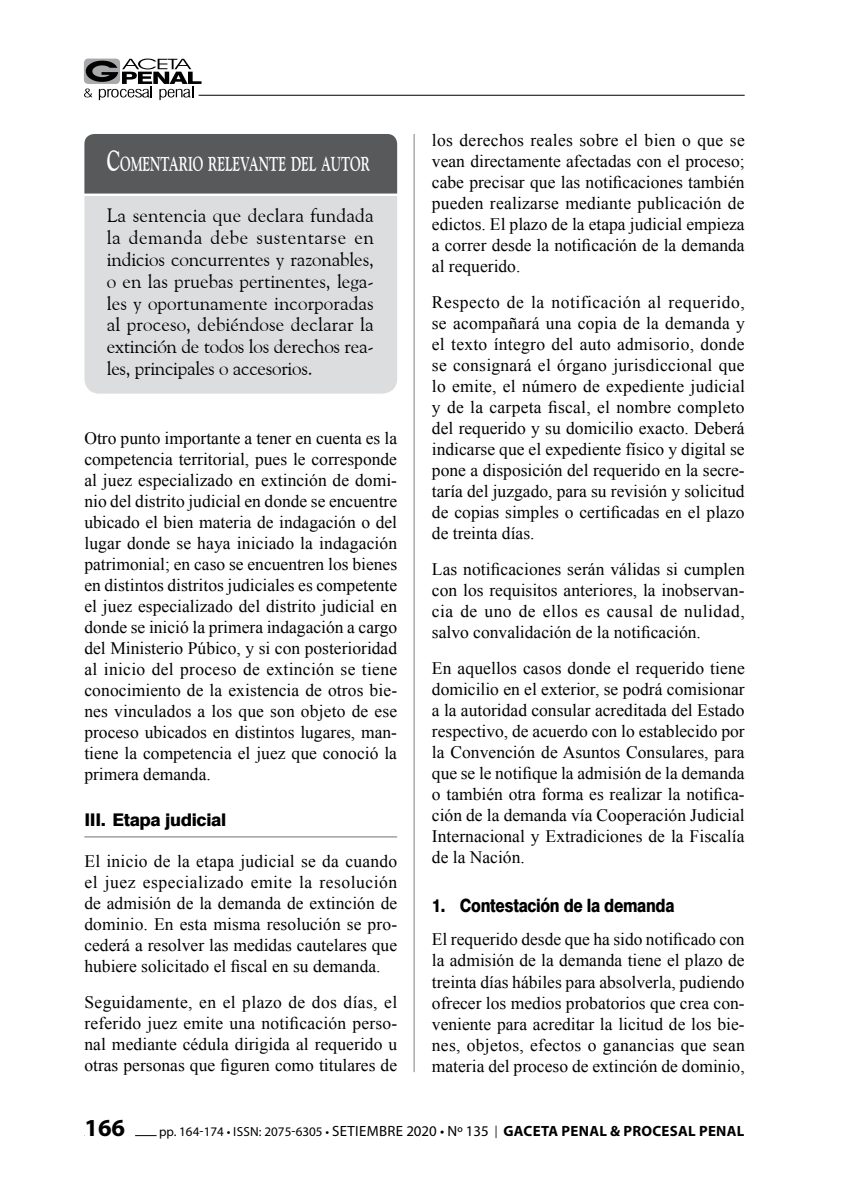
<style>
.page{position:relative;width:844px;height:1191px;background:#fff}
.page>*{position:absolute;margin:0;border:0;box-sizing:border-box;transform-origin:0 0}
.t1{font:700 24.5px "Myriad Pro";color:#000}
.t2{font:700 20.3px "Goudy Old Style BT";color:#fff;scale:.65 1}
.t3{font:19.25px/21.9px "Goudy Old Style BT";letter-spacing:-.015em;color:#000;text-align:justify}
.t4{font:800 18.38px "Swiss 721 BT";letter-spacing:-.02em;color:#000;scale:.85 1}
.t5{font:17.5px/21px "Times New Roman";color:#000;text-align:justify}
.t6{font:800 17.5px "Swiss 721 BT";letter-spacing:-.02em;color:#000}
.t7{font:13.12px "Myriad Pro";color:#000}
.s1{font-size:28.88px}
.s2{font-size:14.88px}
.s3{font-size:12.6px}
.s4{font-weight:700;font-size:14.88px}
</style>
<div class="page">
<hr style="left:84px;top:1135px;width:660px;height:1px;background:#000">
<div style="left:84px;top:1111px;width:51px;height:35px;background:#fff"></div>
<hr style="left:198px;top:95px;width:546px;height:1px;background:#000">
<svg style="left:84px;top:59px;width:117px;height:41px"></svg>
<div style="left:156px;top:1126px;width:593px;height:18px;background:#fff"></div>
<hr style="left:413px;top:134px;width:1px;height:938px;background:#808285">
<hr style="left:84px;top:836px;width:313px;height:1px;background:#808285">
<div style="left:84px;top:196px;width:313px;height:197px;background:#dcddde"></div>
<div style="left:84px;top:134px;width:313px;height:59px;background:#58595b"></div>
<p class="t2" style="left:107px;top:151px;width:406px"><span class="s1">C</span>OMENTARIO RELEVANTE DEL AUTOR</p>
<p class="t3" style="left:107px;top:204px;width:269px">La sentencia que declara fundada la demanda debe sustentarse en indicios concurrentes y razonables, o en las pruebas pertinentes, lega&shy;les y oportunamente incorporadas al proceso, debiéndose declarar la extinción de todos los derechos rea&shy;les, principales o accesorios.</p>
<p class="t5" style="left:84px;top:427px;width:314px">Otro punto importante a tener en cuenta es la competencia territorial, pues le corresponde al juez especializado en extinción de domi&shy;nio del distrito judicial en donde se encuentre ubicado el bien materia de indagación o del lugar donde se haya iniciado la indagación patrimonial; en caso se encuentren los bienes en distintos distritos judiciales es competente el juez especializado del distrito judicial en donde se inició la primera indagación a cargo del Ministerio Púbico, y si con posterioridad al inicio del proceso de extinción se tiene conocimiento de la existencia de otros bie&shy;nes vinculados a los que son objeto de ese proceso ubicados en distintos lugares, man&shy;tiene la competencia el juez que conoció la primera demanda.</p>
<p class="t6" style="left:84px;top:809px;width:143px">III. Etapa judicial</p>
<p class="t5" style="left:84px;top:850px;width:314px">El inicio de la etapa judicial se da cuando el juez especializado emite la resolución de admisión de la demanda de extinción de dominio. En esta misma resolución se pro&shy;cederá a resolver las medidas cautelares que hubiere solicitado el fiscal en su demanda.</p>
<p class="t5" style="left:84px;top:991px;width:314px">Seguidamente, en el plazo de dos días, el referido juez emite una notificación perso&shy;nal mediante cédula dirigida al requerido u otras personas que figuren como titulares de</p>
<p class="t5" style="left:432px;top:129px;width:314px">los derechos reales sobre el bien o que se vean directamente afectadas con el proceso; cabe precisar que las notificaciones también pueden realizarse mediante publicación de edictos. El plazo de la etapa judicial empieza a correr desde la notificación de la demanda al requerido.</p>
<p class="t5" style="left:432px;top:291px;width:314px">Respecto de la notificación al requerido, se acompañará una copia de la demanda y el texto íntegro del auto admisorio, donde se consignará el órgano jurisdiccional que lo emite, el número de expediente judicial y de la carpeta fiscal, el nombre completo del requerido y su domicilio exacto. Deberá indicarse que el expediente físico y digital se pone a disposición del requerido en la secre&shy;taría del juzgado, para su revisión y solicitud de copias simples o certificadas en el plazo de treinta días.</p>
<p class="t5" style="left:432px;top:558px;width:314px">Las notificaciones serán válidas si cumplen con los requisitos anteriores, la inobservan&shy;cia de uno de ellos es causal de nulidad, salvo convalidación de la notificación.</p>
<p class="t5" style="left:432px;top:657px;width:314px">En aquellos casos donde el requerido tiene domicilio en el exterior, se podrá comisionar a la autoridad consular acreditada del Estado respectivo, de acuerdo con lo establecido por la Convención de Asuntos Consulares, para que se le notifique la admisión de la demanda o también otra forma es realizar la notifica&shy;ción de la demanda vía Cooperación Judicial Internacional y Extradiciones de la Fiscalía de la Nación.</p>
<p class="t4" style="left:432px;top:894px;width:287px">1. Contestación de la demanda</p>
<p class="t5" style="left:432px;top:928px;width:314px">El requerido desde que ha sido notificado con la admisión de la demanda tiene el plazo de treinta días hábiles para absolverla, pudiendo ofrecer los medios probatorios que crea con&shy;veniente para acreditar la licitud de los bie&shy;nes, objetos, efectos o ganancias que sean materia del proceso de extinción de dominio,</p>
<h1 class="t1" style="left:84px;top:1111px;width:42px">166</h1>
<p class="t7" style="left:159px;top:1123px;width:587px">pp. 164-174 • ISSN: 2075-6305 • <span class="s2">SETIEMBRE 2020 • Nº 135</span> <span class="s3">|</span> <span class="s4">GACETA PENAL &amp; PROCESAL PENAL</span></p>
</div>
